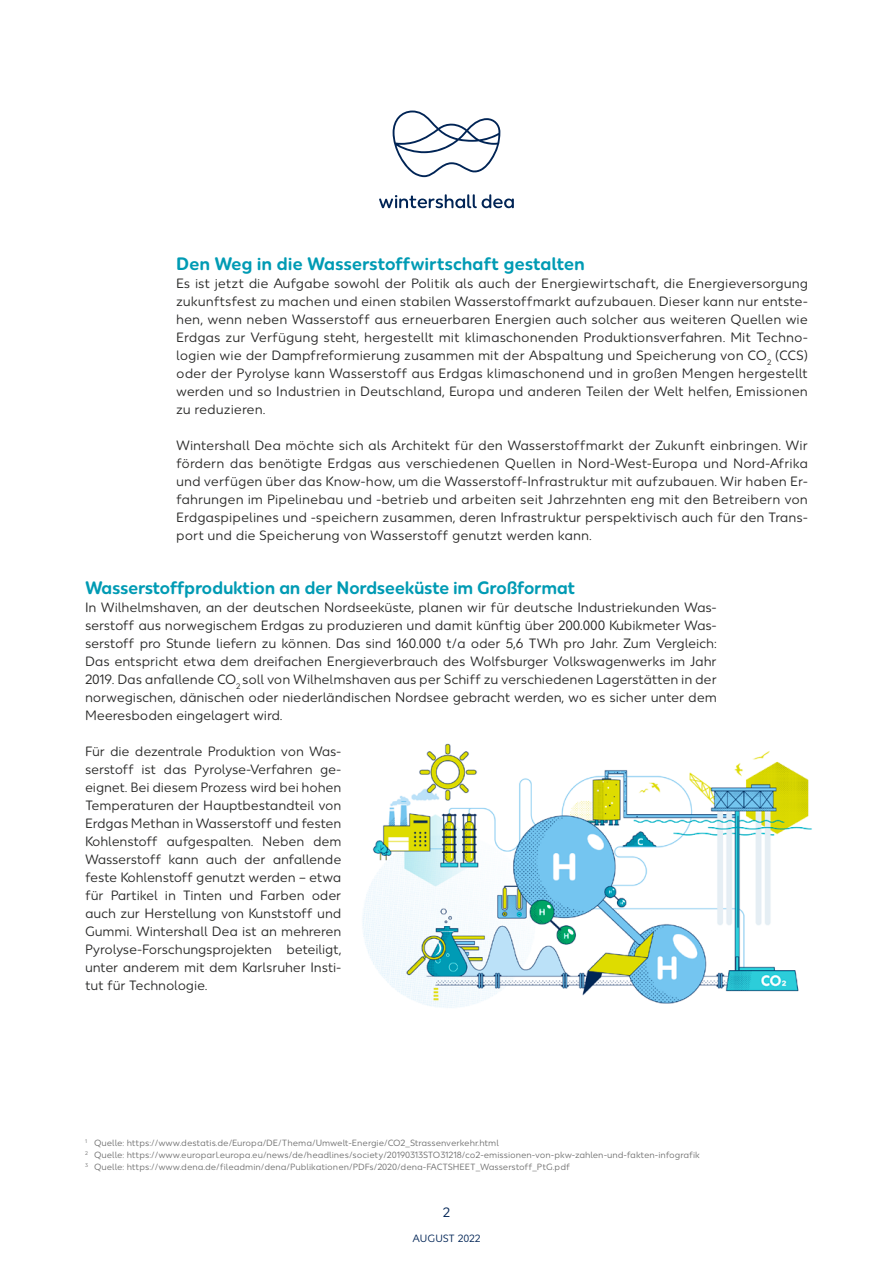
<style>
.page{position:relative;width:893px;height:1263px;background:#fff}
.page>*{position:absolute;margin:0;border:0;box-sizing:border-box;transform-origin:0 0}
.Body{font:700 18px "Wintershall Dea";letter-spacing:-.02em;color:#009bb4}
.Body-2{font:13.5px/18px "Wintershall Dea";letter-spacing:-.01em;color:#272726;text-align:justify}
.t1{font:13.5px "Wintershall Dea";color:#002455}
.t2{font:10.5px "Wintershall Dea";letter-spacing:-.005em;color:#002455}
.Quelle_NEU{font:9px "Wintershall Dea";color:#6e6e6e}
</style>
<div class="page">
<svg style="left:393px;top:111px;width:107px;height:66px"></svg>
<svg style="left:379px;top:194px;width:135px;height:14px"></svg>
<img style="left:362px;top:743px;width:450px;height:265px">
<p class="Body" style="left:176px;top:253px;width:410px">Den Weg in die Wasserstoffwirtschaft gestalten</p>
<p class="Body-2" style="left:176px;top:275px;width:633px">Es ist jetzt die Aufgabe sowohl der Politik als auch der Energiewirtschaft, die Energieversorgung zukunftsfest zu machen und einen stabilen Wasserstoffmarkt aufzubauen. Dieser kann nur entste&shy;hen, wenn neben Wasserstoff aus erneuerbaren Energien auch solcher aus weiteren Quellen wie Erdgas zur Verfügung steht, hergestellt mit klimaschonenden Produktionsverfahren. Mit Techno&shy;logien wie der Dampfreformierung zusammen mit der Abspaltung und Speicherung von CO<sub>2</sub> (CCS) oder der Pyrolyse kann Wasserstoff aus Erdgas klimaschonend und in großen Mengen hergestellt werden und so Industrien in Deutschland, Europa und anderen Teilen der Welt helfen, Emissionen zu reduzieren.</p>
<p class="Body-2" style="left:176px;top:437px;width:633px">Wintershall Dea möchte sich als Architekt für den Wasserstoffmarkt der Zukunft einbringen. Wir fördern das benötigte Erdgas aus verschiedenen Quellen in Nord-West-Europa und Nord-Afrika und verfügen über das Know-how, um die Wasserstoff-Infrastruktur mit aufzubauen. Wir haben Er&shy;fahrungen im Pipelinebau und -betrieb und arbeiten seit Jahrzehnten eng mit den Betreibern von Erdgaspipelines und -speichern zusammen, deren Infrastruktur perspektivisch auch für den Trans&shy;port und die Speicherung von Wasserstoff genutzt werden kann.</p>
<p class="Body" style="left:85px;top:577px;width:492px">Wasserstoffproduktion an der Nordseeküste im Großformat</p>
<p class="Body-2" style="left:85px;top:599px;width:633px">In Wilhelmshaven, an der deutschen Nordseeküste, planen wir für deutsche Industriekunden Was&shy;serstoff aus norwegischem Erdgas zu produzieren und damit künftig über 200.000 Kubikmeter Was&shy;serstoff pro Stunde liefern zu können. Das sind 160.000 t/a oder 5,6 TWh pro Jahr. Zum Vergleich:<br>Das entspricht etwa dem dreifachen Energieverbrauch des Wolfsburger Volkswagenwerks im Jahr 2019. Das anfallende CO<sub>2</sub> soll von Wilhelmshaven aus per Schiff zu verschiedenen Lagerstätten in der norwegischen, dänischen oder niederländischen Nordsee gebracht werden, wo es sicher unter dem Meeresboden eingelagert wird.</p>
<p class="Body-2" style="left:85px;top:743px;width:258px">Für die dezentrale Produktion von Was&shy;serstoff ist das Pyrolyse-Verfahren ge&shy;eignet. Bei diesem Prozess wird bei hohen Temperaturen der Hauptbestandteil von Erdgas Methan in Wasserstoff und festen Kohlenstoff aufgespalten. Neben dem Wasserstoff kann auch der anfallende feste Kohlenstoff genutzt werden – etwa für Partikel in Tinten und Farben oder auch zur Herstellung von Kunststoff und Gummi. Wintershall Dea ist an mehreren Pyrolyse-Forschungsprojekten beteiligt, unter anderem mit dem Karlsruher Insti&shy;tut für Technologie.</p>
<p class="Quelle_NEU" style="left:85px;top:1138px;width:415px"><sup>1</sup> Quelle: https://www.destatis.de/Europa/DE/Thema/Umwelt-Energie/CO2_Strassenverkehr.html</p>
<p class="Quelle_NEU" style="left:85px;top:1150px;width:616px"><sup>2</sup> Quelle: https://www.europarl.europa.eu/news/de/headlines/society/20190313STO31218/co2-emissionen-von-pkw-zahlen-und-fakten-infografik</p>
<p class="Quelle_NEU" style="left:85px;top:1162px;width:486px"><sup>3</sup> Quelle: https://www.dena.de/fileadmin/dena/Publikationen/PDFs/2020/dena-FACTSHEET_Wasserstoff_PtG.pdf</p>
<p class="t1" style="left:443px;top:1204px;width:9px">2</p>
<p class="t2" style="left:412px;top:1232px;width:70px">AUGUST 2022</p>
</div>
